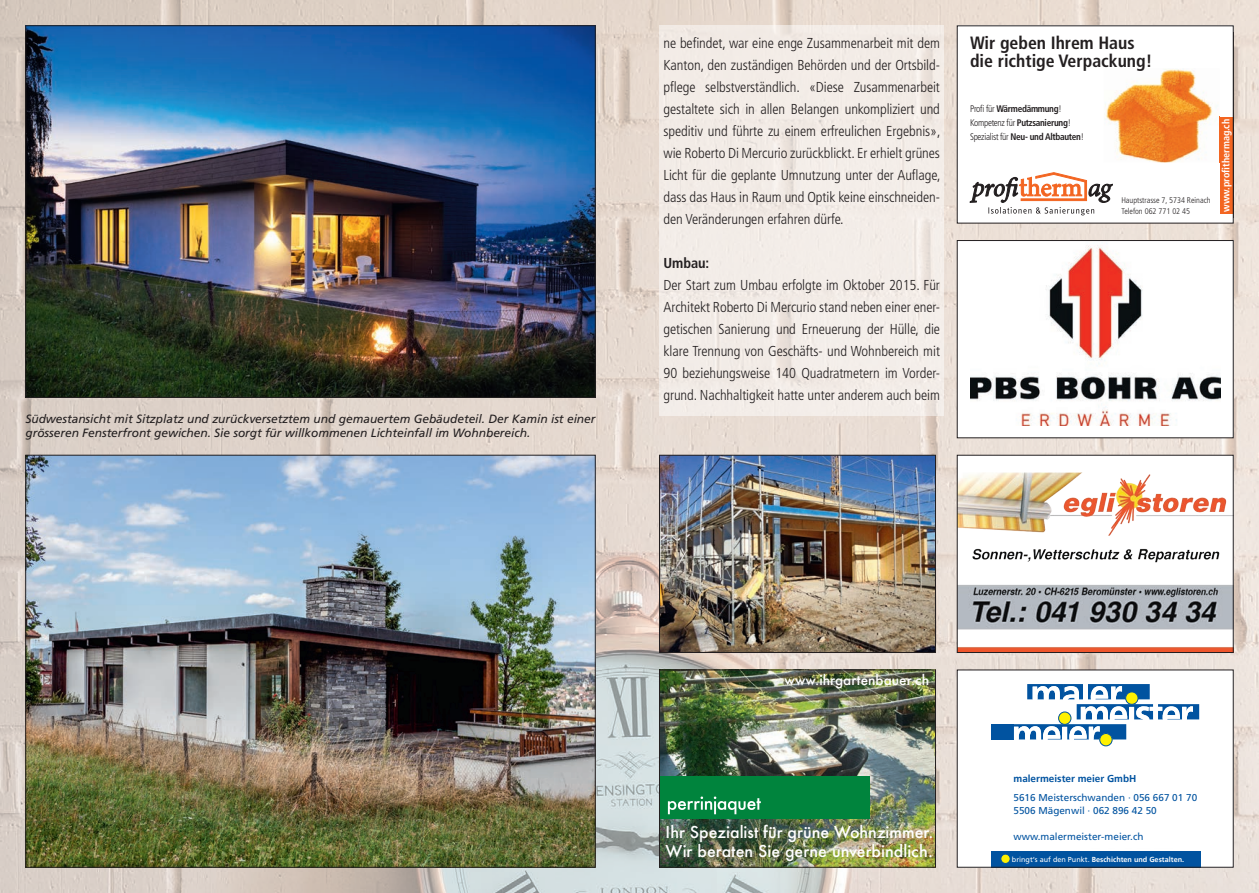
<style>
.page{position:relative;width:1259px;height:893px;background:#fff}
.page>*{position:absolute;margin:0;border:0;box-sizing:border-box;transform-origin:0 0}
.t1{font:700 condensed 17.85px/17.9px "Frutiger LT Std";color:#231f20}
.t2{font:500 15.9px/19px "Futura";color:#fff}
.t3{font:300 condensed 14.4px/22px "Frutiger LT Std";letter-spacing:-.005em;color:#231f20;text-align:justify}
.t4{font:700 condensed 14.4px "Frutiger LT Std";letter-spacing:-.005em;color:#231f20}
.t5{font:500 13.5px "Futura";color:#fff}
.t6{font:italic 12px/14.4px "Frutiger LT Std";letter-spacing:-.005em;color:#231f20}
.t7{font:700 condensed 10.05px "Frutiger LT Std";color:#fff}
.t8{font:9.9px/19.4px "Frutiger";color:#0153a0}
.t9{font:700 condensed 9.6px/13.6px "Frutiger LT Std";letter-spacing:-.03em;color:#231f20;scale:.96 1}
.t10{font:300 condensed 8.25px/10.9px "Frutiger LT Std";color:#231f20}
.t11{font:700 7.2px "Frutiger";color:#fff}
.s1{font-weight:300}
.s2{font-weight:700}
.s3{font-style:inherit}
.s4{font-weight:400}
</style>
<div class="page">
<img style="left:0;top:0;width:1259px;height:893px">
<img style="left:959px;top:457px;width:272px;height:194px">
<div style="left:957px;top:455px;width:276px;height:198px;border:1px solid #231f20"></div>
<div style="left:957px;top:26px;width:276px;height:197px;background:#fff"></div>
<svg style="left:969px;top:116px;width:262px;height:100px"></svg>
<svg style="left:970px;top:172px;width:142px;height:43px"></svg>
<img style="left:1104px;top:69px;width:115px;height:93px">
<img style="left:1219px;top:117px;width:1px;height:45px">
<div style="left:957px;top:241px;width:276px;height:197px;background:#fff"></div>
<img style="left:970px;top:245px;width:251px;height:180px">
<div style="left:957px;top:240px;width:276px;height:198px;border:1px solid #231f20"></div>
<div style="left:957px;top:670px;width:276px;height:197px;background:#fff"></div>
<div style="left:991px;top:724px;width:22px;height:15px;background:#0153a0"></div>
<svg style="left:1013px;top:684px;width:186px;height:61px"></svg>
<div style="left:1099px;top:733px;width:13px;height:13px;background:#fff101;border-radius:50%"></div>
<div style="left:1099px;top:733px;width:13px;height:13px;border:1px solid #0153a0;border-radius:50%"></div>
<div style="left:1058px;top:712px;width:13px;height:12px;background:#fff101;border-radius:50%"></div>
<div style="left:1058px;top:712px;width:13px;height:13px;border:1px solid #0153a0;border-radius:50%"></div>
<div style="left:1125px;top:692px;width:13px;height:12px;background:#fff101;border-radius:50%"></div>
<div style="left:1125px;top:692px;width:13px;height:12px;border:1px solid #0153a0;border-radius:50%"></div>
<div style="left:990px;top:851px;width:210px;height:16px;background:#0153a0"></div>
<div style="left:1001px;top:854px;width:9px;height:9px;background:#fff101;border-radius:50%"></div>
<div style="left:1000px;top:854px;width:10px;height:10px;border:1px solid #0153a0;border-radius:50%"></div>
<div style="left:659px;top:26px;width:285px;height:390px;background:#f3ece7"></div>
<img style="left:27px;top:457px;width:566px;height:408px">
<img style="left:27px;top:28px;width:566px;height:368px">
<img style="left:661px;top:457px;width:272px;height:194px">
<div style="left:659px;top:455px;width:276px;height:198px;border:1px solid #231f20"></div>
<img style="left:661px;top:672px;width:272px;height:193px">
<div style="left:659px;top:776px;width:211px;height:42px;background:#00843d"></div>
<svg style="left:668px;top:796px;width:93px;height:18px"></svg>
<div style="left:659px;top:670px;width:276px;height:197px;border:1px solid #231f20"></div>
<p class="t6" style="left:25px;top:411px;width:571px">Südwestansicht mit Sitzplatz und zurückversetztem und gemauertem Gebäudeteil. Der Kamin ist einer grösseren Fensterfront gewichen. Sie sorgt für willkommenen Lichteinfall im Wohnbereich.</p>
<p class="t3" style="left:663px;top:32px;width:278px">ne befindet, war eine enge Zusammenarbeit mit dem Kanton, den zuständigen Behörden und der Ortsbild&shy;pflege selbstverständlich. «Diese Zusammenarbeit gestaltete sich in allen Belangen unkompliziert und speditiv und führte zu einem erfreulichen Ergebnis», wie Roberto Di Mercurio zurückblickt. Er erhielt grünes Licht für die geplante Umnutzung unter der Auflage, dass das Haus in Raum und Optik keine einschneiden&shy;den Veränderungen erfahren dürfe.</p>
<p class="t4" style="left:663px;top:255px;width:47px">Umbau:</p>
<p class="t3" style="left:663px;top:274px;width:278px">Der Start zum Umbau erfolgte im Oktober 2015. Für Architekt Roberto Di Mercurio stand neben einer ener&shy;getischen Sanierung und Erneuerung der Hülle, die klare Trennung von Geschäfts- und Wohnbereich mit 90 beziehungsweise 140 Quadratmetern im Vorder&shy;grund. Nachhaltigkeit hatte unter anderem auch beim</p>
<p class="t1" style="left:970px;top:34px;width:184px">Wir geben Ihrem Haus die richtige Verpackung!</p>
<p class="t9" style="left:970px;top:102px;width:120px"><span class="s1">Profi für</span> Wärmedämmung<span class="s1">!<br>Kompetenz für</span> Putzsanierung<span class="s1">!<br>Spezialist für</span> Neu- und Altbauten<span class="s1">!</span></p>
<p class="t10" style="left:1121px;top:195px;width:91px">Hauptstrasse 7, 5734 Reinach<br>Telefon 062 771 02 45</p>
<p class="t7" style="left:1220px;top:212px;width:94px;rotate:-90deg">www.profithermag.ch</p>
<p class="t5" style="left:784px;top:671px;width:146px">www.ihrgartenbauer.ch</p>
<p class="t2" style="left:665px;top:822px;width:269px">Ihr Spezialist für grüne Wohnzimmer.<br>Wir beraten Sie gerne unverbindlich.</p>
<p class="t8" style="left:1013px;top:769px;width:185px"><span class="s2">malermeister meier GmbH<br></span>5616 Meisterschwanden <span class="s3">·</span> 056 667 01 70</p>
<p class="t8" style="left:1013px;top:800px;width:145px">5506 Mägenwil <span class="s3">·</span> 062 896 42 50</p>
<p class="t8" style="left:1013px;top:827px;width:132px">www.malermeister-meier.ch</p>
<p class="t11" style="left:1012px;top:856px;width:174px"><span class="s4">bringt‘s auf den Punkt.</span> Beschichten und Gestalten.</p>
</div>
